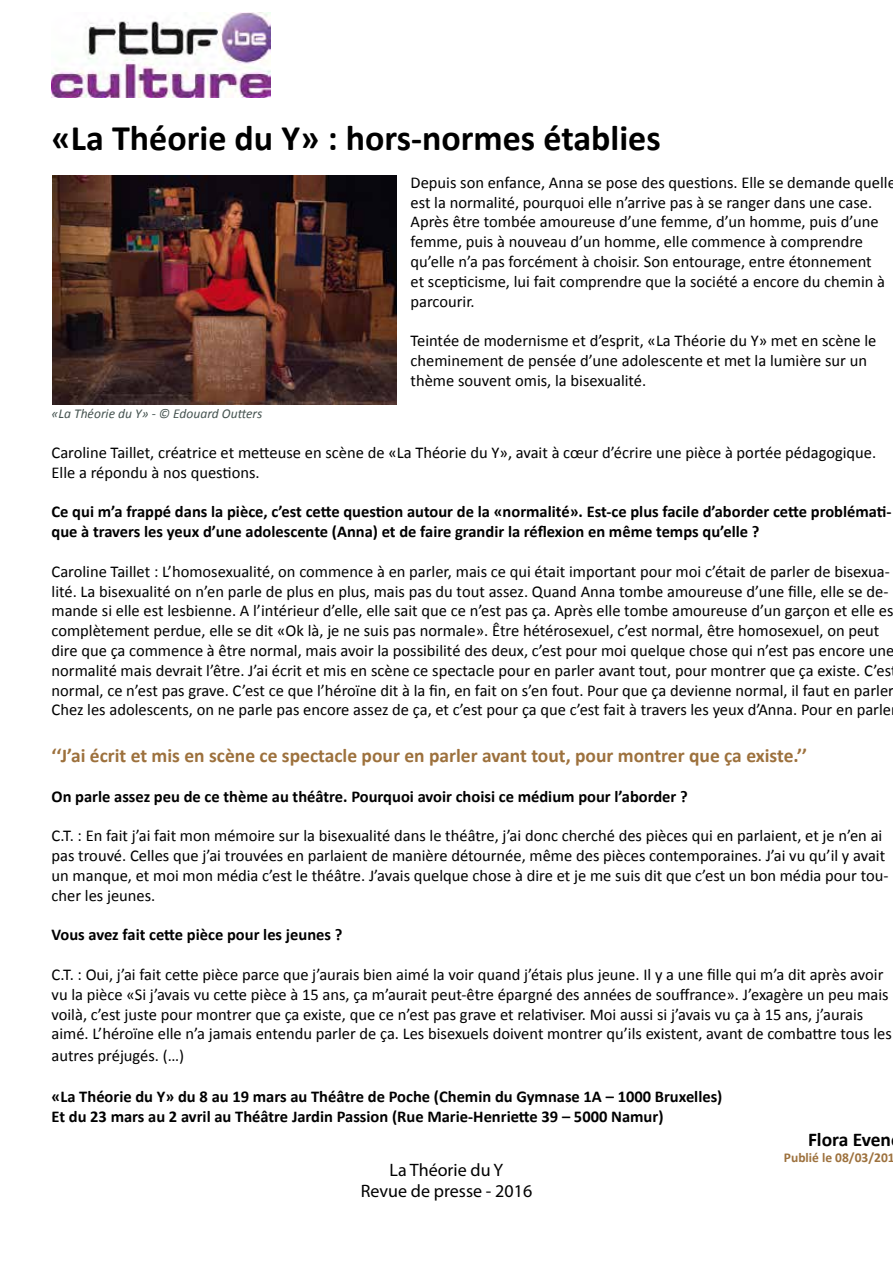
<style>
.page{position:relative;width:893px;height:1263px;background:#fff}
.page>*{position:absolute;margin:0;border:0;box-sizing:border-box;transform-origin:0 0}
.t1{font:700 36px "Calibri";color:#000}
.t2{font:700 19.5px "Calibri";color:#9d713d}
.t3{font:700 19.5px "Calibri";color:#000}
.t4{font:18px/21.6px "Myriad Pro";color:#000;text-align:center}
.t5{font:16.5px/19.8px "Calibri";color:#000}
.t6{font:700 16.5px/19.8px "Calibri";color:#000}
.t7{font:italic 13.5px "Calibri";color:#465451}
.t8{font:700 13.5px "Calibri";color:#9d713d}
</style>
<div class="page">
<img style="left:52px;top:175px;width:344px;height:229px">
<img style="left:52px;top:13px;width:219px;height:85px">
<h1 class="t1" style="left:52px;top:115px;width:611px">«La Théorie du Y» : hors-normes établies</h1>
<p class="t5" style="left:411px;top:173px;width:487px">Depuis son enfance, Anna se pose des questions. Elle se demande quelle est la normalité, pourquoi elle n’arrive pas à se ranger dans une case.<br>Après être tombée amoureuse d’une femme, d’un homme, puis d’une femme, puis à nouveau d’un homme, elle commence à comprendre qu’elle n’a pas forcément à choisir. Son entourage, entre étonnement<br>et scepticisme, lui fait comprendre que la société a encore du chemin à parcourir.</p>
<p class="t5" style="left:411px;top:331px;width:467px">Teintée de modernisme et d’esprit, «La Théorie du Y» met en scène le cheminement de pensée d’une adolescente et met la lumière sur un thème souvent omis, la bisexualité.</p>
<p class="t7" style="left:52px;top:405px;width:212px">«La Théorie du Y» - © Edouard Outters</p>
<p class="t5" style="left:52px;top:443px;width:826px">Caroline Taillet, créatrice et metteuse en scène de «La Théorie du Y», avait à cœur d’écrire une pièce à portée pédagogique.<br>Elle a répondu à nos questions.</p>
<p class="t6" style="left:52px;top:502px;width:841px">Ce qui m’a frappé dans la pièce, c’est cette question autour de la «normalité». Est-ce plus facile d’aborder cette problémati&shy;que à travers les yeux d’une adolescente (Anna) et de faire grandir la réflexion en même temps qu’elle ?</p>
<p class="t5" style="left:52px;top:561px;width:844px">Caroline Taillet : L’homosexualité, on commence à en parler, mais ce qui était important pour moi c’était de parler de bisexua&shy;lité. La bisexualité on n’en parle de plus en plus, mais pas du tout assez. Quand Anna tombe amoureuse d’une fille, elle se de&shy;mande si elle est lesbienne. A l’intérieur d’elle, elle sait que ce n’est pas ça. Après elle tombe amoureuse d’un garçon et elle es complètement perdue, elle se dit «Ok là, je ne suis pas normale». Être hétérosexuel, c’est normal, être homosexuel, on peut dire que ça commence à être normal, mais avoir la possibilité des deux, c’est pour moi quelque chose qui n’est pas encore une normalité mais devrait l’être. J’ai écrit et mis en scène ce spectacle pour en parler avant tout, pour montrer que ça existe. C’es normal, ce n’est pas grave. C’est ce que l’héroïne dit à la fin, en fait on s’en fout. Pour que ça devienne normal, il faut en parler Chez les adolescents, on ne parle pas encore assez de ça, et c’est pour ça que c’est fait à travers les yeux d’Anna. Pour en parle</p>
<p class="t2" style="left:52px;top:743px;width:757px">‘‘J’ai écrit et mis en scène ce spectacle pour en parler avant tout, pour montrer que ça existe.’’</p>
<p class="t6" style="left:52px;top:786px;width:638px">On parle assez peu de ce thème au théâtre. Pourquoi avoir choisi ce médium pour l’aborder ?</p>
<p class="t5" style="left:52px;top:826px;width:839px">C.T. : En fait j’ai fait mon mémoire sur la bisexualité dans le théâtre, j’ai donc cherché des pièces qui en parlaient, et je n’en ai pas trouvé. Celles que j’ai trouvées en parlaient de manière détournée, même des pièces contemporaines. J’ai vu qu’il y avait un manque, et moi mon média c’est le théâtre. J’avais quelque chose à dire et je me suis dit que c’est un bon média pour tou&shy;cher les jeunes.</p>
<p class="t6" style="left:52px;top:925px;width:292px">Vous avez fait cette pièce pour les jeunes ?</p>
<p class="t5" style="left:52px;top:965px;width:842px">C.T. : Oui, j’ai fait cette pièce parce que j’aurais bien aimé la voir quand j’étais plus jeune. Il y a une fille qui m’a dit après avoir vu la pièce «Si j’avais vu cette pièce à 15 ans, ça m’aurait peut-être épargné des années de souffrance». J’exagère un peu mais voilà, c’est juste pour montrer que ça existe, que ce n’est pas grave et relativiser. Moi aussi si j’avais vu ça à 15 ans, j’aurais aimé. L’héroïne elle n’a jamais entendu parler de ça. Les bisexuels doivent montrer qu’ils existent, avant de combattre tous les</p>
<p class="t5" style="left:52px;top:1046px;width:134px">autres préjugés. (…)</p>
<p class="t6" style="left:52px;top:1087px;width:672px">«La Théorie du Y» du 8 au 19 mars au Théâtre de Poche (Chemin du Gymnase 1A – 1000 Bruxelles)<br>Et du 23 mars au 2 avril au Théâtre Jardin Passion (Rue Marie-Henriette 39 – 5000 Namur)</p>
<p class="t3" style="left:808px;top:1127px;width:85px">Flora Even</p>
<p class="t8" style="left:784px;top:1149px;width:112px">Publié le 08/03/201</p>
<p class="t4" style="left:361px;top:1159px;width:173px">La Théorie du Y<br>Revue de presse - 2016</p>
</div>
